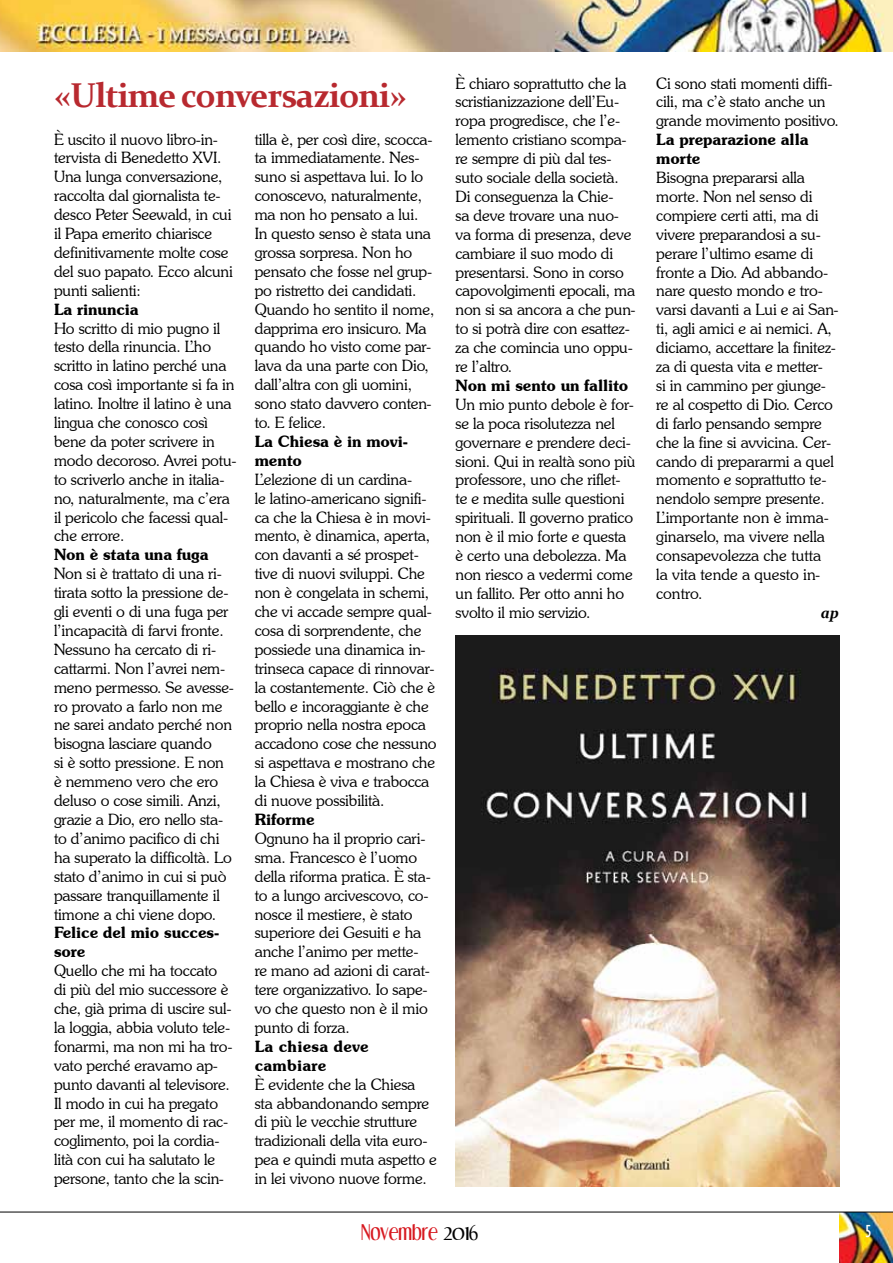
<style>
.page{position:relative;width:893px;height:1263px;background:#fff}
.page>*{position:absolute;margin:0;border:0;box-sizing:border-box;transform-origin:0 0}
.t1{font:700 34.5px "Constantia";letter-spacing:-.03em;color:#b8292f}
.t2{font:18.75px "Dream Orphans";color:#d71920}
.t3{font:condensed 18px "Gill Sans";color:#fff}
.t4{font:300 15.75px/18.9px "Souvenir IT Cby BT";letter-spacing:-.01em;color:#000}
.t5{font:600 15.75px/18.9px "Souvenir IT Cby BT";letter-spacing:-.01em;color:#000}
.t6{font:600 15.75px/18.9px "Souvenir IT Cby BT";letter-spacing:.01em;color:#000}
.t7{font:italic 700 15.75px "Constantia";color:#000}
.s1{color:#000}
</style>
<div class="page">
<img style="left:839px;top:1213px;width:54px;height:50px">
<hr style="left:0;top:1212px;width:893px;height:1px;background:#000">
<img style="left:0;top:0;width:893px;height:51px">
<img style="left:455px;top:636px;width:384px;height:550px">
<h1 class="t1" style="left:54px;top:71px;width:354px">«Ultime conversazioni»</h1>
<p class="t4" style="left:54px;top:129px;width:180px">È uscito il nuovo libro-in&shy;tervista di Benedetto XVI.<br>Una lunga conversazione, raccolta dal giornalista te&shy;desco Peter Seewald, in cui il Papa emerito chiarisce definitivamente molte cose del suo papato. Ecco alcuni punti salienti:</p>
<p class="t5" style="left:54px;top:299px;width:86px">La rinuncia</p>
<p class="t4" style="left:54px;top:318px;width:184px">Ho scritto di mio pugno il testo della rinuncia. L’ho scritto in latino perché una cosa così importante si fa in latino. Inoltre il latino è una lingua che conosco così bene da poter scrivere in modo decoroso. Avrei potu&shy;to scriverlo anche in italia&shy;no, naturalmente, ma c’era il pericolo che facessi qual&shy;che errore.</p>
<p class="t5" style="left:54px;top:545px;width:156px">Non è stata una fuga</p>
<p class="t4" style="left:54px;top:564px;width:182px">Non si è trattato di una ri&shy;tirata sotto la pressione de&shy;gli eventi o di una fuga per l’incapacità di farvi fronte.<br>Nessuno ha cercato di ri&shy;cattarmi. Non l’avrei nem&shy;meno permesso. Se avesse&shy;ro provato a farlo non me ne sarei andato perché non bisogna lasciare quando<br>si è sotto pressione. E non è nemmeno vero che ero deluso o cose simili. Anzi, grazie a Dio, ero nello sta&shy;to d’animo pacifico di chi ha superato la difficoltà. Lo stato d’animo in cui si può passare tranquillamente il timone a chi viene dopo.</p>
<p class="t5" style="left:54px;top:923px;width:167px">Felice del mio succes&shy;sore</p>
<p class="t4" style="left:54px;top:961px;width:180px">Quello che mi ha toccato di più del mio successore è che, già prima di uscire sul&shy;la loggia, abbia voluto tele&shy;fonarmi, ma non mi ha tro&shy;vato perché eravamo ap&shy;punto davanti al televisore.<br>Il modo in cui ha pregato per me, il momento di rac&shy;coglimento, poi la cordia&shy;lità con cui ha salutato le persone, tanto che la scin-</p>
<p class="t4" style="left:255px;top:129px;width:181px">tilla è, per così dire, scocca&shy;ta immediatamente. Nes&shy;suno si aspettava lui. Io lo conoscevo, naturalmente, ma non ho pensato a lui.<br>In questo senso è stata una grossa sorpresa. Non ho pensato che fosse nel grup&shy;po ristretto dei candidati.<br>Quando ho sentito il nome, dapprima ero insicuro. Ma quando ho visto come par&shy;lava da una parte con Dio, dall’altra con gli uomini, sono stato davvero conten&shy;to. E felice.</p>
<p class="t5" style="left:255px;top:432px;width:155px">La Chiesa è in movi&shy;mento</p>
<p class="t4" style="left:255px;top:469px;width:183px">L’elezione di un cardina-<br>le latino-americano signifi&shy;ca che la Chiesa è in movi&shy;mento, è dinamica, aperta, con davanti a sé prospet&shy;tive di nuovi sviluppi. Che non è congelata in schemi, che vi accade sempre qual&shy;cosa di sorprendente, che possiede una dinamica in&shy;trinseca capace di rinnovar&shy;la costantemente. Ciò che è bello e incoraggiante è che proprio nella nostra epoca accadono cose che nessuno si aspettava e mostrano che la Chiesa è viva e trabocca di nuove possibilità.</p>
<p class="t5" style="left:255px;top:810px;width:62px">Riforme</p>
<p class="t4" style="left:255px;top:829px;width:178px">Ognuno ha il proprio cari&shy;sma. Francesco è l’uomo della riforma pratica. È sta&shy;to a lungo arcivescovo, co&shy;nosce il mestiere, è stato superiore dei Gesuiti e ha anche l’animo per mette&shy;re mano ad azioni di carat&shy;tere organizzativo. Io sape&shy;vo che questo non è il mio punto di forza.</p>
<p class="t6" style="left:255px;top:1036px;width:116px">La chiesa deve cambiare</p>
<p class="t4" style="left:255px;top:1074px;width:184px">È evidente che la Chiesa sta abbandonando sempre di più le vecchie strutture tradizionali della vita euro&shy;pea e quindi muta aspetto e in lei vivono nuove forme.</p>
<p class="t4" style="left:455px;top:73px;width:182px">È chiaro soprattutto che la scristianizzazione dell’Eu&shy;ropa progredisce, che l’e&shy;lemento cristiano scompa&shy;re sempre di più dal tes&shy;suto sociale della società.<br>Di conseguenza la Chie-<br>sa deve trovare una nuo&shy;va forma di presenza, deve cambiare il suo modo di presentarsi. Sono in corso capovolgimenti epocali, ma non si sa ancora a che pun&shy;to si potrà dire con esattez&shy;za che comincia uno oppu&shy;re l’altro.</p>
<p class="t5" style="left:455px;top:376px;width:174px">Non mi sento un fallito</p>
<p class="t4" style="left:455px;top:395px;width:182px">Un mio punto debole è for&shy;se la poca risolutezza nel governare e prendere deci&shy;sioni. Qui in realtà sono più professore, uno che riflet&shy;te e medita sulle questioni spirituali. Il governo pratico non è il mio forte e questa è certo una debolezza. Ma non riesco a vedermi come un fallito. Per otto anni ho svolto il mio servizio.</p>
<p class="t4" style="left:656px;top:73px;width:184px">Ci sono stati momenti diffi&shy;cili, ma c’è stato anche un grande movimento positivo.</p>
<p class="t5" style="left:656px;top:130px;width:154px">La preparazione alla morte</p>
<p class="t4" style="left:656px;top:168px;width:184px">Bisogna prepararsi alla morte. Non nel senso di compiere certi atti, ma di vivere preparandosi a su&shy;perare l’ultimo esame di fronte a Dio. Ad abbando&shy;nare questo mondo e tro&shy;varsi davanti a Lui e ai San&shy;ti, agli amici e ai nemici. A, diciamo, accettare la finitez&shy;za di questa vita e metter-<br>si in cammino per giunge&shy;re al cospetto di Dio. Cerco di farlo pensando sempre che la fine si avvicina. Cer&shy;cando di prepararmi a quel momento e soprattutto te&shy;nendolo sempre presente.<br>L’importante non è imma&shy;ginarselo, ma vivere nella consapevolezza che tutta<br>la vita tende a questo in&shy;contro.</p>
<p class="t7" style="left:821px;top:601px;width:20px">ap</p>
<p class="t2" style="left:361px;top:1221px;width:118px">Novembre <span class="s1">2016</span></p>
<p class="t3" style="left:865px;top:1221px;width:8px">5</p>
</div>
